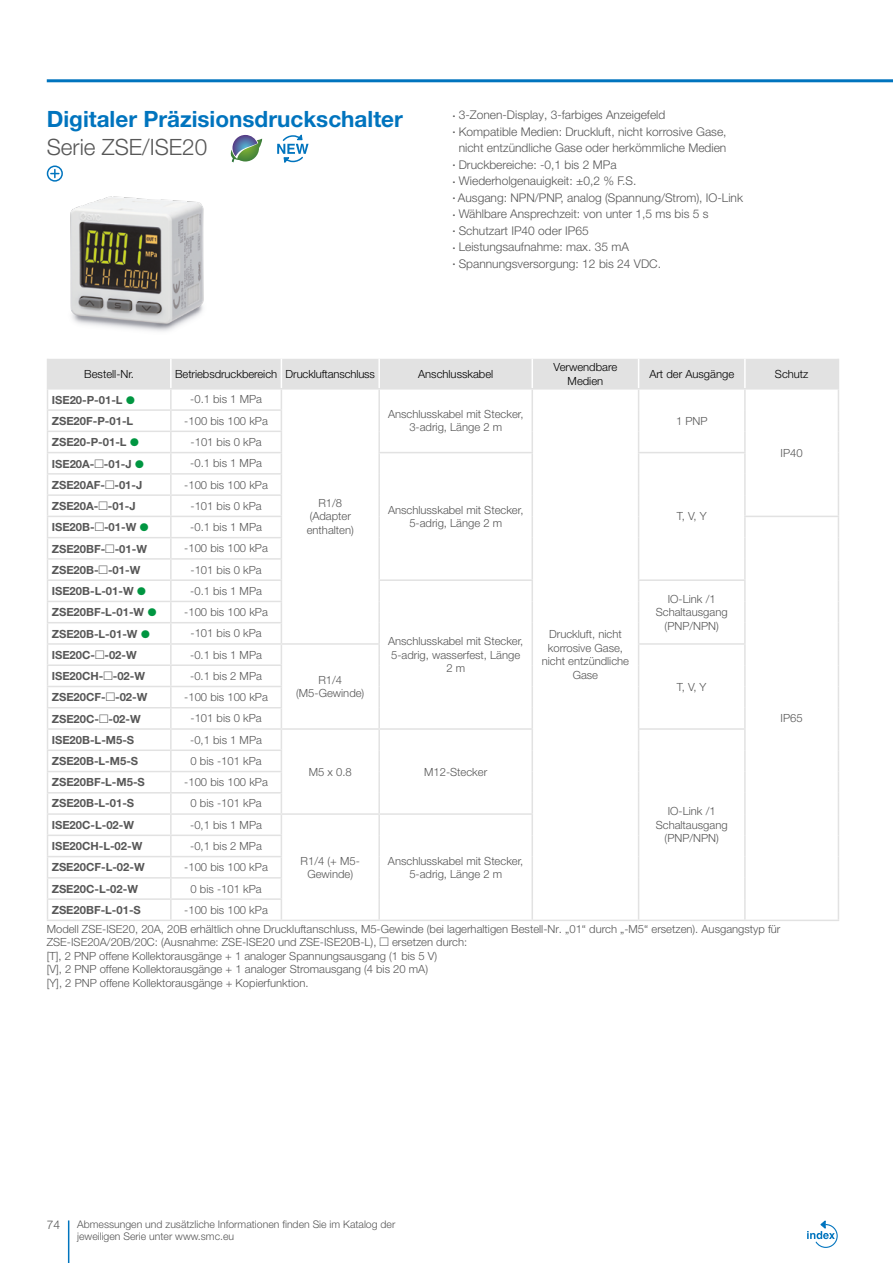
<style>
.page{position:relative;width:893px;height:1263px;background:#fff}
.page>*{position:absolute;margin:0;border:0;box-sizing:border-box;transform-origin:0 0}
.t1{font:700 22.5px "Helvetica Neue LT Std";color:#0074be}
.t2{font:300 22.5px "Helvetica Neue LT Pro";color:#575757}
.t3{font:300 12px "Helvetica Neue LT Pro";color:#575757}
.t4{font:300 11.25px/13.5px "Helvetica Neue LT Pro";color:#575757;text-align:center}
.t5{font:700 11.25px "Helvetica Neue LT Std";color:#575757}
.t6{font:300 11.25px/13.5px "Helvetica Neue LT Pro";color:#000;text-align:center}
.t7{font:300 10.5px/12px "Helvetica Neue LT Pro";color:#575757}
.s1{font-weight:900;font-size:7.5px}
.s2{font-family:"European Pi Three";font-weight:400;color:#009641}
.s3{font-family:"European Pi Three";font-weight:400}
</style>
<div class="page">
<hr style="left:68px;top:1220px;width:1px;height:43px;background:#0074be">
<hr style="left:47px;top:79px;width:846px;height:3px;background:#0074be">
<svg style="left:230px;top:135px;width:32px;height:27px"></svg>
<svg style="left:277px;top:134px;width:32px;height:29px"></svg>
<hr style="left:47px;top:920px;width:124px;height:1px;background:#e2e2e2">
<hr style="left:171px;top:920px;width:110px;height:1px;background:#e2e2e2">
<hr style="left:281px;top:920px;width:98px;height:1px;background:#e2e2e2">
<svg style="left:47px;top:359px;width:792px;height:561px"></svg>
<hr style="left:638px;top:728px;width:108px;height:2px;background:#e2e2e2">
<hr style="left:744px;top:730px;width:2px;height:20px;background:#e2e2e2">
<hr style="left:744px;top:750px;width:2px;height:21px;background:#e2e2e2">
<hr style="left:744px;top:771px;width:2px;height:22px;background:#e2e2e2">
<hr style="left:744px;top:793px;width:2px;height:21px;background:#e2e2e2">
<hr style="left:744px;top:814px;width:2px;height:21px;background:#e2e2e2">
<hr style="left:744px;top:835px;width:2px;height:21px;background:#e2e2e2">
<hr style="left:744px;top:856px;width:2px;height:22px;background:#e2e2e2">
<hr style="left:744px;top:878px;width:2px;height:21px;background:#e2e2e2">
<hr style="left:744px;top:899px;width:2px;height:21px;background:#e2e2e2">
<hr style="left:379px;top:813px;width:154px;height:2px;background:#e2e2e2">
<hr style="left:531px;top:815px;width:2px;height:20px;background:#e2e2e2">
<hr style="left:531px;top:835px;width:2px;height:21px;background:#e2e2e2">
<hr style="left:531px;top:856px;width:2px;height:22px;background:#e2e2e2">
<hr style="left:531px;top:878px;width:2px;height:21px;background:#e2e2e2">
<hr style="left:531px;top:899px;width:2px;height:21px;background:#e2e2e2">
<hr style="left:379px;top:920px;width:153px;height:1px;background:#e2e2e2">
<hr style="left:532px;top:920px;width:107px;height:1px;background:#e2e2e2">
<hr style="left:639px;top:920px;width:106px;height:1px;background:#e2e2e2">
<hr style="left:745px;top:920px;width:94px;height:1px;background:#e2e2e2">
<img style="left:70px;top:196px;width:134px;height:136px">
<div style="left:47px;top:165px;width:16px;height:17px;border:2px solid #0074be;border-radius:50%"></div>
<svg style="left:51px;top:170px;width:8px;height:8px"></svg>
<svg style="left:807px;top:1220px;width:31px;height:28px"></svg>
<h1 class="t1" style="left:47px;top:105px;width:358px">Digitaler Präzisionsdruckschalter</h1>
<h1 class="t2" style="left:47px;top:133px;width:162px">Serie ZSE/ISE20</h1>
<p class="t3" style="left:453px;top:108px;width:214px"><span class="s1">·</span> 3-Zonen-Display, 3-farbiges Anzeigefeld</p>
<p class="t3" style="left:453px;top:124px;width:275px"><span class="s1">·</span> Kompatible Medien: Druckluft, nicht korrosive Gase,</p>
<p class="t3" style="left:459px;top:141px;width:269px">nicht entzündliche Gase oder herkömmliche Medien</p>
<p class="t3" style="left:453px;top:157px;width:165px"><span class="s1">·</span> Druckbereiche: -0,1 bis 2 MPa</p>
<p class="t3" style="left:453px;top:174px;width:185px"><span class="s1">·</span> Wiederholgenauigkeit: ±0,2 % F.S.</p>
<p class="t3" style="left:453px;top:190px;width:292px"><span class="s1">·</span> Ausgang: NPN/PNP, analog (Spannung/Strom), IO-Link</p>
<p class="t3" style="left:453px;top:207px;width:257px"><span class="s1">·</span> Wählbare Ansprechzeit: von unter 1,5 ms bis 5 s</p>
<p class="t3" style="left:453px;top:223px;width:137px"><span class="s1">·</span> Schutzart IP40 oder IP65</p>
<p class="t3" style="left:453px;top:240px;width:178px"><span class="s1">·</span> Leistungsaufnahme: max. 35 mA</p>
<p class="t3" style="left:453px;top:256px;width:210px"><span class="s1">·</span> Spannungsversorgung: 12 bis 24 VDC.</p>
<p class="t6" style="left:84px;top:367px;width:51px">Bestell-Nr.</p>
<p class="t6" style="left:175px;top:367px;width:201px">Betriebsdruckbereich Druckluftanschluss</p>
<p class="t6" style="left:418px;top:367px;width:77px">Anschlusskabel</p>
<p class="t6" style="left:554px;top:360px;width:65px">Verwendbare<br>Medien</p>
<p class="t6" style="left:649px;top:367px;width:86px">Art der Ausgänge</p>
<p class="t6" style="left:775px;top:367px;width:35px">Schutz</p>
<p class="t5" style="left:52px;top:393px;width:85px">ISE20-P-01-L <span class="s2">P</span></p>
<p class="t4" style="left:190px;top:392px;width:73px">-0.1 bis 1 MPa</p>
<p class="t5" style="left:52px;top:414px;width:83px">ZSE20F-P-01-L</p>
<p class="t4" style="left:184px;top:414px;width:85px">-100 bis 100 kPa</p>
<p class="t5" style="left:52px;top:435px;width:89px">ZSE20-P-01-L <span class="s2">P</span></p>
<p class="t4" style="left:191px;top:435px;width:73px">-101 bis 0 kPa</p>
<p class="t5" style="left:52px;top:457px;width:94px">ISE20A-<span class="s3">M</span>-01-J <span class="s2">P</span></p>
<p class="t4" style="left:190px;top:456px;width:73px">-0.1 bis 1 MPa</p>
<p class="t5" style="left:52px;top:478px;width:92px">ZSE20AF-<span class="s3">M</span>-01-J</p>
<p class="t4" style="left:184px;top:477px;width:85px">-100 bis 100 kPa</p>
<p class="t5" style="left:52px;top:499px;width:85px">ZSE20A-<span class="s3">M</span>-01-J</p>
<p class="t4" style="left:191px;top:499px;width:73px">-101 bis 0 kPa</p>
<p class="t5" style="left:52px;top:520px;width:99px">ISE20B-<span class="s3">M</span>-01-W <span class="s2">P</span></p>
<p class="t4" style="left:190px;top:520px;width:73px">-0.1 bis 1 MPa</p>
<p class="t5" style="left:52px;top:542px;width:97px">ZSE20BF-<span class="s3">M</span>-01-W</p>
<p class="t4" style="left:184px;top:541px;width:85px">-100 bis 100 kPa</p>
<p class="t5" style="left:52px;top:563px;width:90px">ZSE20B-<span class="s3">M</span>-01-W</p>
<p class="t4" style="left:191px;top:563px;width:73px">-101 bis 0 kPa</p>
<p class="t5" style="left:52px;top:584px;width:96px">ISE20B-L-01-W <span class="s2">P</span></p>
<p class="t4" style="left:190px;top:584px;width:73px">-0.1 bis 1 MPa</p>
<p class="t5" style="left:52px;top:605px;width:107px">ZSE20BF-L-01-W <span class="s2">P</span></p>
<p class="t4" style="left:184px;top:605px;width:85px">-100 bis 100 kPa</p>
<p class="t5" style="left:52px;top:627px;width:100px">ZSE20B-L-01-W <span class="s2">P</span></p>
<p class="t4" style="left:191px;top:626px;width:73px">-101 bis 0 kPa</p>
<p class="t5" style="left:52px;top:648px;width:87px">ISE20C-<span class="s3">M</span>-02-W</p>
<p class="t4" style="left:190px;top:648px;width:73px">-0.1 bis 1 MPa</p>
<p class="t5" style="left:52px;top:669px;width:95px">ISE20CH-<span class="s3">M</span>-02-W</p>
<p class="t4" style="left:190px;top:669px;width:73px">-0.1 bis 2 MPa</p>
<p class="t5" style="left:52px;top:690px;width:97px">ZSE20CF-<span class="s3">M</span>-02-W</p>
<p class="t4" style="left:184px;top:690px;width:85px">-100 bis 100 kPa</p>
<p class="t5" style="left:52px;top:712px;width:90px">ZSE20C-<span class="s3">M</span>-02-W</p>
<p class="t4" style="left:191px;top:711px;width:73px">-101 bis 0 kPa</p>
<p class="t5" style="left:52px;top:733px;width:84px">ISE20B-L-M5-S</p>
<p class="t4" style="left:190px;top:733px;width:73px">-0,1 bis 1 MPa</p>
<p class="t4" style="left:307px;top:496px;width:49px">R1/8 (Adapter enthalten)</p>
<p class="t4" style="left:388px;top:407px;width:137px">Anschlusskabel mit Stecker,<br>3-adrig, Länge 2 m</p>
<p class="t4" style="left:676px;top:414px;width:33px">1 PNP</p>
<p class="t4" style="left:388px;top:503px;width:137px">Anschlusskabel mit Stecker,<br>5-adrig, Länge 2 m</p>
<p class="t4" style="left:677px;top:509px;width:31px">T, V, Y</p>
<p class="t4" style="left:656px;top:592px;width:73px">IO-Link /1<br>Schaltausgang (PNP/NPN)</p>
<p class="t4" style="left:542px;top:627px;width:89px">Druckluft, nicht korrosive Gase, nicht entzündliche<br>Gase</p>
<p class="t4" style="left:388px;top:634px;width:137px">Anschlusskabel mit Stecker,<br>5-adrig, wasserfest, Länge<br>2 m</p>
<p class="t4" style="left:296px;top:673px;width:70px">R1/4 (M5-Gewinde)</p>
<p class="t4" style="left:677px;top:679px;width:31px">T, V, Y</p>
<p class="t4" style="left:781px;top:446px;width:24px">IP40</p>
<p class="t4" style="left:781px;top:711px;width:24px">IP65</p>
<p class="t5" style="left:52px;top:754px;width:88px">ZSE20B-L-M5-S</p>
<p class="t4" style="left:191px;top:754px;width:73px">0 bis -101 kPa</p>
<p class="t5" style="left:52px;top:775px;width:95px">ZSE20BF-L-M5-S</p>
<p class="t4" style="left:184px;top:775px;width:85px">-100 bis 100 kPa</p>
<p class="t5" style="left:52px;top:796px;width:84px">ZSE20B-L-01-S</p>
<p class="t4" style="left:191px;top:796px;width:73px">0 bis -101 kPa</p>
<p class="t5" style="left:52px;top:818px;width:84px">ISE20C-L-02-W</p>
<p class="t4" style="left:190px;top:818px;width:73px">-0,1 bis 1 MPa</p>
<p class="t4" style="left:309px;top:765px;width:44px">M5 x 0.8</p>
<p class="t4" style="left:424px;top:765px;width:65px">M12-Stecker</p>
<p class="t4" style="left:656px;top:804px;width:73px">IO-Link /1<br>Schaltausgang (PNP/NPN)</p>
<p class="t5" style="left:52px;top:839px;width:92px">ISE20CH-L-02-W</p>
<p class="t4" style="left:190px;top:839px;width:73px">-0,1 bis 2 MPa</p>
<p class="t5" style="left:52px;top:860px;width:94px">ZSE20CF-L-02-W</p>
<p class="t4" style="left:184px;top:860px;width:85px">-100 bis 100 kPa</p>
<p class="t5" style="left:52px;top:881px;width:88px">ZSE20C-L-02-W</p>
<p class="t4" style="left:191px;top:881px;width:73px">0 bis -101 kPa</p>
<p class="t5" style="left:52px;top:903px;width:91px">ZSE20BF-L-01-S</p>
<p class="t4" style="left:301px;top:853px;width:61px">R1/4 (+ M5-<br>Gewinde)</p>
<p class="t4" style="left:388px;top:853px;width:137px">Anschlusskabel mit Stecker,<br>5-adrig, Länge 2 m</p>
<p class="t4" style="left:47px;top:900px;width:735px;line-height:19.2px;text-align:left;text-indent:138px">-100 bis 100 kPa<br>Modell ZSE-ISE20, 20A, 20B erhältlich ohne Druckluftanschluss, M5-Gewinde (bei lagerhaltigen Bestell-Nr. „01“ durch „-M5“ ersetzen). Ausgangstyp für</p>
<p class="t4" style="left:47px;top:935px;width:422px;text-align:left">ZSE-ISE20A/20B/20C: (Ausnahme: ZSE-ISE20 und ZSE-ISE20B-L), <span class="s3">M</span> ersetzen durch: [T], 2 PNP offene Kollektorausgänge + 1 analoger Spannungsausgang (1 bis 5 V)<br>[V], 2 PNP offene Kollektorausgänge + 1 analoger Stromausgang (4 bis 20 mA)<br>[Y], 2 PNP offene Kollektorausgänge + Kopierfunktion.</p>
<p class="t3" style="left:47px;top:1217px;width:15px">74</p>
<p class="t7" style="left:77px;top:1218px;width:320px">Abmessungen und zusätzliche Informationen finden Sie im Katalog der jeweiligen Serie unter www.smc.eu</p>
</div>
